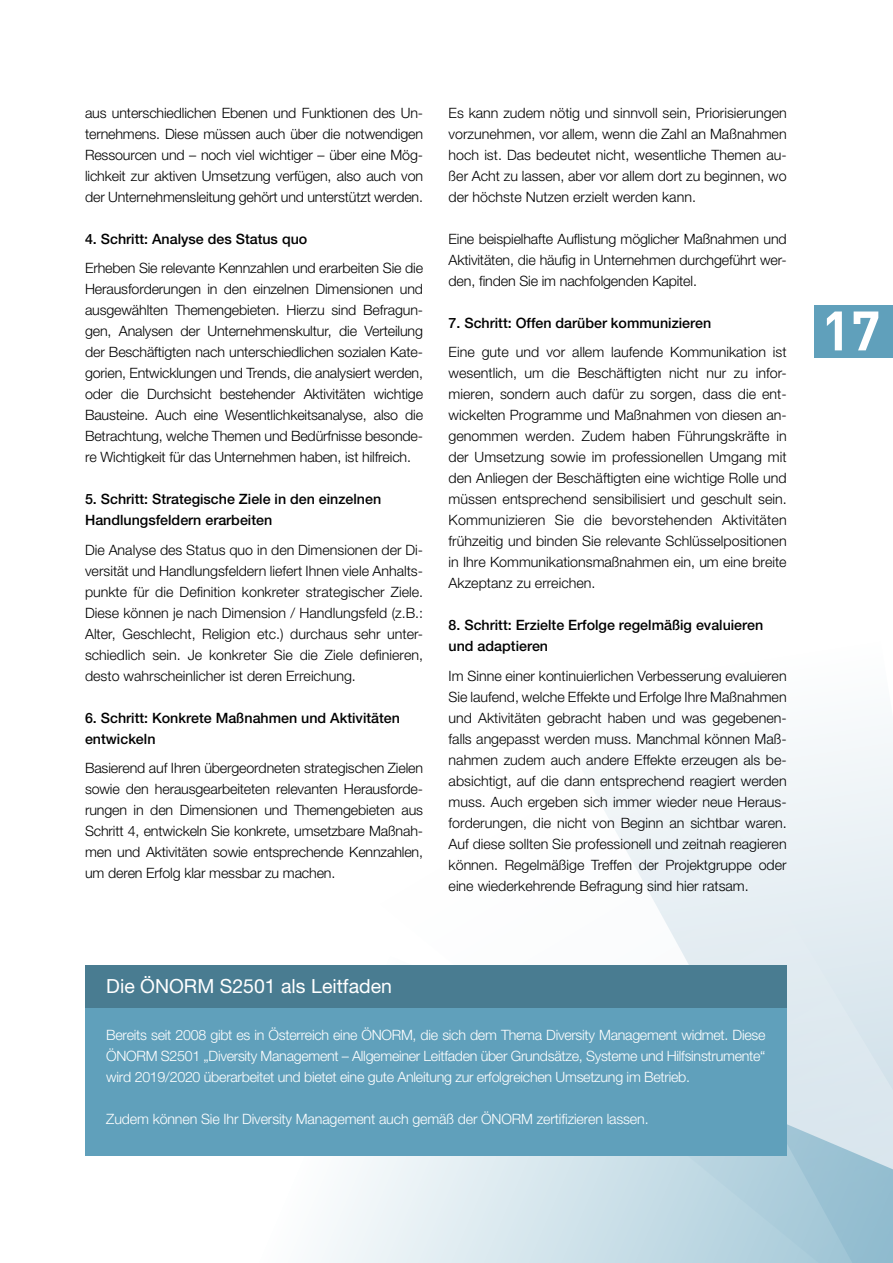
<style>
.page{position:relative;width:893px;height:1263px;background:#fff}
.page>*{position:absolute;margin:0;border:0;box-sizing:border-box;transform-origin:0 0}
.t1{font:700 54.6px "DIN";color:#fff}
.t2{font:19.5px "Helvetica Neue LT Std";color:#fff}
.t3{font:300 14.25px/21px "Helvetica Neue";letter-spacing:-.005em;color:#000;text-align:justify}
.t4{font:300 14.25px/21px "Helvetica Neue";letter-spacing:-.01em;color:#fff;text-align:justify}
.t5{font:500 14.25px/21px "Helvetica Neue";color:#000}
</style>
<div class="page">
<svg style="left:588px;top:735px;width:305px;height:220px;fill:#eef3f7"></svg>
<svg style="left:254px;top:955px;width:639px;height:308px"></svg>
<div style="left:814px;top:306px;width:79px;height:52px;background:#60a0bb"></div>
<div style="left:85px;top:1008px;width:702px;height:147px;background:#60a0bb"></div>
<div style="left:85px;top:965px;width:702px;height:43px;background:#497c91"></div>
<p class="t3" style="left:85px;top:102px;width:340px">aus unterschiedlichen Ebenen und Funktionen des Un&shy;ternehmens. Diese müssen auch über die notwendigen Ressourcen und – noch viel wichtiger – über eine Mög&shy;lichkeit zur aktiven Umsetzung verfügen, also auch von der Unternehmensleitung gehört und unterstützt werden.</p>
<p class="t5" style="left:85px;top:228px;width:224px">4. Schritt: Analyse des Status quo</p>
<p class="t3" style="left:85px;top:257px;width:340px">Erheben Sie relevante Kennzahlen und erarbeiten Sie die Herausforderungen in den einzelnen Dimensionen und ausgewählten Themengebieten. Hierzu sind Befragun&shy;gen, Analysen der Unternehmenskultur, die Verteilung der Beschäftigten nach unterschiedlichen sozialen Kate&shy;gorien, Entwicklungen und Trends, die analysiert werden, oder die Durchsicht bestehender Aktivitäten wichtige Bausteine. Auch eine Wesentlichkeitsanalyse, also die Betrachtung, welche Themen und Bedürfnisse besonde&shy;re Wichtigkeit für das Unternehmen haben, ist hilfreich.</p>
<p class="t5" style="left:85px;top:488px;width:298px">5. Schritt: Strategische Ziele in den einzelnen<br>Handlungsfeldern erarbeiten</p>
<p class="t3" style="left:85px;top:539px;width:340px">Die Analyse des Status quo in den Dimensionen der Di&shy;versität und Handlungsfeldern liefert Ihnen viele Anhalts&shy;punkte für die Definition konkreter strategischer Ziele.<br>Diese können je nach Dimension / Handlungsfeld (z.B.:<br>Alter, Geschlecht, Religion etc.) durchaus sehr unter&shy;schiedlich sein. Je konkreter Sie die Ziele definieren, desto wahrscheinlicher ist deren Erreichung.</p>
<p class="t5" style="left:85px;top:707px;width:316px">6. Schritt: Konkrete Maßnahmen und Aktivitäten entwickeln</p>
<p class="t3" style="left:85px;top:757px;width:340px">Basierend auf Ihren übergeordneten strategischen Zielen sowie den herausgearbeiteten relevanten Herausforde&shy;rungen in den Dimensionen und Themengebieten aus Schritt 4, entwickeln Sie konkrete, umsetzbare Maßnah&shy;men und Aktivitäten sowie entsprechende Kennzahlen, um deren Erfolg klar messbar zu machen.</p>
<p class="t3" style="left:449px;top:102px;width:340px">Es kann zudem nötig und sinnvoll sein, Priorisierungen vorzunehmen, vor allem, wenn die Zahl an Maßnahmen hoch ist. Das bedeutet nicht, wesentliche Themen au&shy;ßer Acht zu lassen, aber vor allem dort zu beginnen, wo der höchste Nutzen erzielt werden kann.</p>
<p class="t3" style="left:449px;top:228px;width:340px">Eine beispielhafte Auflistung möglicher Maßnahmen und Aktivitäten, die häufig in Unternehmen durchgeführt wer&shy;den, finden Sie im nachfolgenden Kapitel.</p>
<p class="t5" style="left:449px;top:312px;width:264px">7. Schritt: Offen darüber kommunizieren</p>
<p class="t3" style="left:449px;top:341px;width:340px">Eine gute und vor allem laufende Kommunikation ist wesentlich, um die Beschäftigten nicht nur zu infor&shy;mieren, sondern auch dafür zu sorgen, dass die ent&shy;wickelten Programme und Maßnahmen von diesen an&shy;genommen werden. Zudem haben Führungskräfte in der Umsetzung sowie im professionellen Umgang mit den Anliegen der Beschäftigten eine wichtige Rolle und müssen entsprechend sensibilisiert und geschult sein.<br>Kommunizieren Sie die bevorstehenden Aktivitäten frühzeitig und binden Sie relevante Schlüsselpositionen in Ihre Kommunikationsmaßnahmen ein, um eine breite Akzeptanz zu erreichen.</p>
<p class="t5" style="left:449px;top:614px;width:316px">8. Schritt: Erzielte Erfolge regelmäßig evaluieren und adaptieren</p>
<p class="t3" style="left:449px;top:665px;width:340px">Im Sinne einer kontinuierlichen Verbesserung evaluieren Sie laufend, welche Effekte und Erfolge Ihre Maßnahmen und Aktivitäten gebracht haben und was gegebenen&shy;falls angepasst werden muss. Manchmal können Maß&shy;nahmen zudem auch andere Effekte erzeugen als be&shy;absichtigt, auf die dann entsprechend reagiert werden muss. Auch ergeben sich immer wieder neue Heraus&shy;forderungen, die nicht von Beginn an sichtbar waren.<br>Auf diese sollten Sie professionell und zeitnah reagieren können. Regelmäßige Treffen der Projektgruppe oder eine wiederkehrende Befragung sind hier ratsam.</p>
<h2 class="t2" style="left:106px;top:974px;width:287px">Die ÖNORM S2501 als Leitfaden</h2>
<p class="t4" style="left:106px;top:1024px;width:661px">Bereits seit 2008 gibt es in Österreich eine ÖNORM, die sich dem Thema Diversity Management widmet. Diese ÖNORM S2501 „Diversity Management – Allgemeiner Leitfaden über Grundsätze, Systeme und Hilfsinstrumente“ wird 2019/2020 überarbeitet und bietet eine gute Anleitung zur erfolgreichen Umsetzung im Betrieb.</p>
<p class="t4" style="left:106px;top:1108px;width:544px">Zudem können Sie Ihr Diversity Management auch gemäß der ÖNORM zertifizieren lassen.</p>
<h1 class="t1" style="left:821px;top:295px;width:61px">17</h1>
</div>
